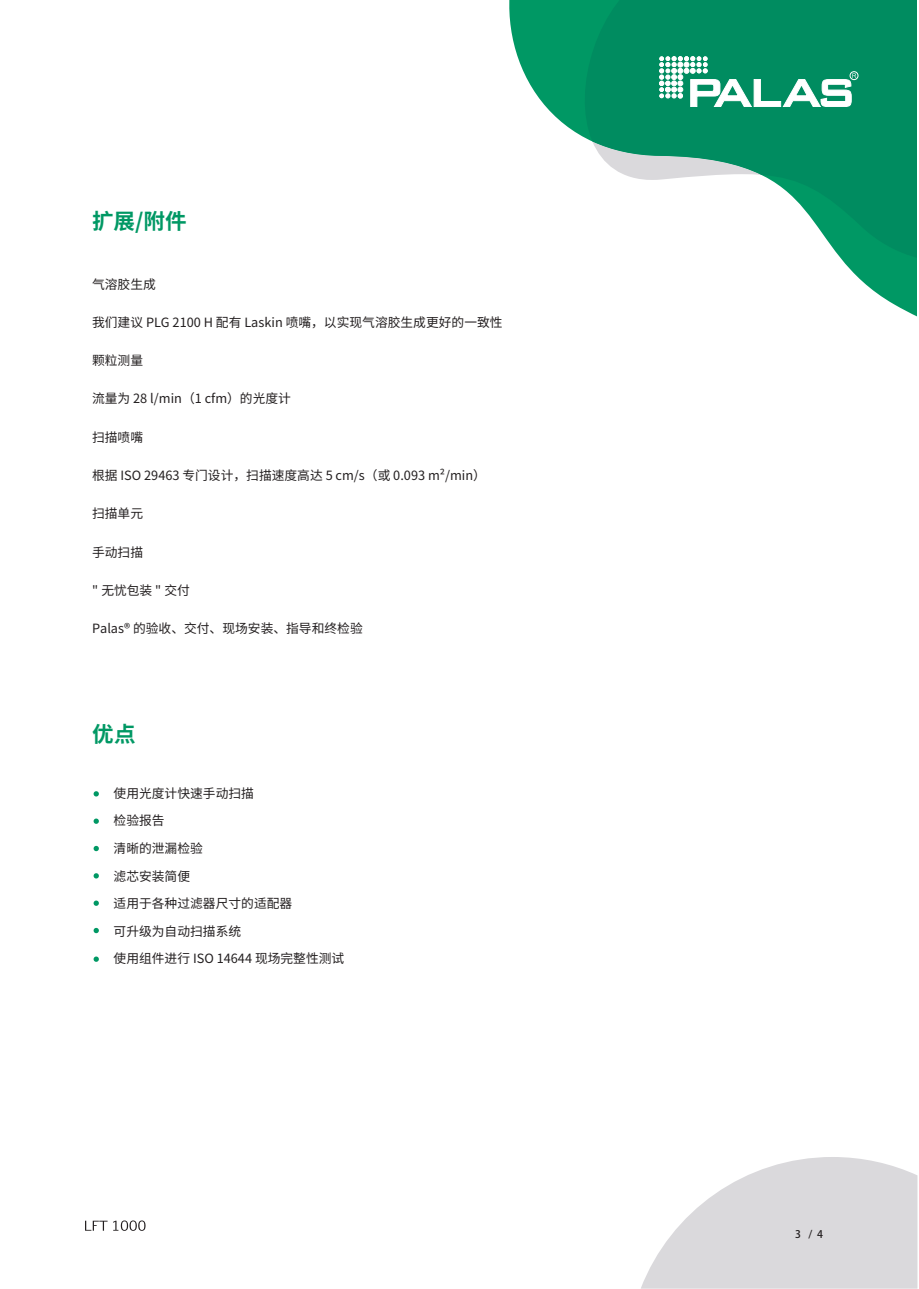
<style>
.page{position:relative;width:919px;height:1289px;background:#fff}
.page>*{position:absolute;margin:0;border:0;box-sizing:border-box;transform-origin:0 0}
.t1{font:700 21.45px "Source Han Sans CN";color:#009864}
.t2{font:12.75px/27.6px "Source Han Sans CN";color:#231f20}
.t3{font:10.5px "Sf Kp Regular G Bpc EUC H";color:#231f20}
</style>
<div class="page">
<svg style="left:509px;top:0;width:407px;height:316px"></svg>
<svg style="left:570px;top:0;width:346px;height:258px;fill:#008c60"></svg>
<div style="left:850px;top:72px;width:8px;height:8px;border:1px solid #fff;border-radius:50%"></div>
<svg style="left:659px;top:57px;width:197px;height:50px"></svg>
<svg style="left:641px;top:1157px;width:276px;height:131px"></svg>
<svg style="left:94px;top:818px;width:5px;height:5px"></svg>
<svg style="left:94px;top:791px;width:5px;height:5px"></svg>
<svg style="left:94px;top:845px;width:5px;height:6px"></svg>
<svg style="left:94px;top:873px;width:5px;height:5px"></svg>
<svg style="left:94px;top:927px;width:5px;height:6px"></svg>
<svg style="left:94px;top:956px;width:5px;height:5px"></svg>
<svg style="left:94px;top:900px;width:5px;height:5px"></svg>
<svg style="left:85px;top:1220px;width:60px;height:10px"></svg>
<h1 class="t1" style="left:92px;top:209px;width:96px">扩展/附件</h1>
<p class="t2" style="left:92px;top:270px;width:65px">气溶胶生成</p>
<p class="t2" style="left:92px;top:308px;width:412px">我们建议 PLG 2100 H 配有 Laskin 喷嘴，以实现气溶胶生成更好的一致性</p>
<p class="t2" style="left:92px;top:347px;width:53px">颗粒测量</p>
<p class="t2" style="left:92px;top:385px;width:200px">流量为 28 l/min（1 cfm）的光度计</p>
<p class="t2" style="left:92px;top:423px;width:53px">扫描喷嘴</p>
<p class="t2" style="left:92px;top:461px;width:395px">根据 ISO 29463 专门设计，扫描速度高达 5 cm/s（或 0.093 m²/min）</p>
<p class="t2" style="left:92px;top:500px;width:53px">扫描单元</p>
<p class="t2" style="left:92px;top:538px;width:53px">手动扫描</p>
<p class="t2" style="left:92px;top:576px;width:99px">" 无忧包装 " 交付</p>
<p class="t2" style="left:92px;top:615px;width:272px">Palas® 的验收、交付、现场安装、指导和终检验</p>
<h1 class="t1" style="left:92px;top:722px;width:45px">优点</h1>
<p class="t2" style="left:114px;top:779px;width:232px">使用光度计快速手动扫描<br>检验报告<br>清晰的泄漏检验<br>滤芯安装简便<br>适用于各种过滤器尺寸的适配器<br>可升级为自动扫描系统<br>使用组件进行 ISO 14644 现场完整性测试</p>
<p class="t3" style="left:795px;top:1227px;width:29px">3 / 4</p>
</div>
